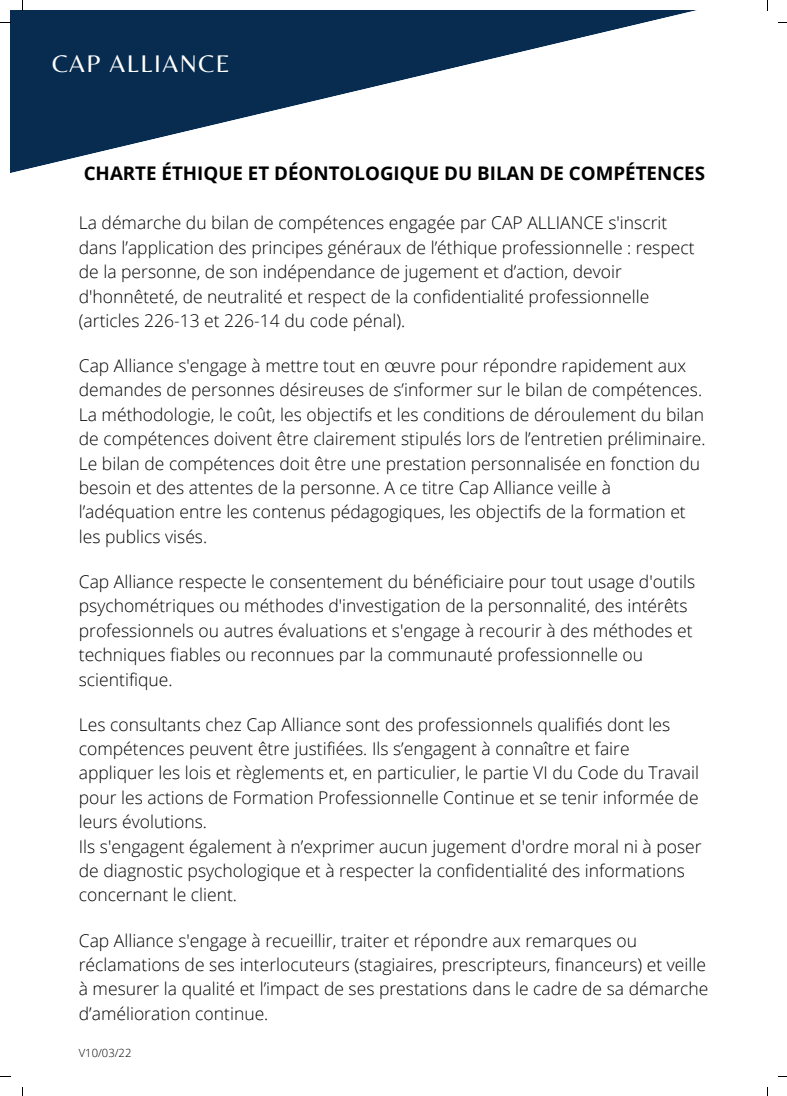
<style>
.page{position:relative;width:787px;height:1096px;background:#fff}
.page>*{position:absolute;margin:0;border:0;box-sizing:border-box;transform-origin:0 0}
.t1{font:25px "Belleza";letter-spacing:.06em;color:#fff}
.t2{font:700 18.75px "Open Sans";color:#000}
.t3{font:300 17.5px/24.4px "Open Sans";color:#000}
.t4{font:300 11.25px "Open Sans";color:#000}
</style>
<div class="page">
<svg style="left:10px;top:10px;width:687px;height:163px"></svg>
<p class="t1" style="left:52px;top:49px;width:179px">CAP ALLIANCE</p>
<p class="t2" style="left:84px;top:159px;width:623px">CHARTE ÉTHIQUE ET DÉONTOLOGIQUE DU BILAN DE COMPÉTENCES</p>
<p class="t3" style="left:79px;top:210px;width:617px">La démarche du bilan de compétences engagée par CAP ALLIANCE s'inscrit dans l’application des principes généraux de l’éthique professionnelle : respect de la personne, de son indépendance de jugement et d’action, devoir d'honnêteté, de neutralité et respect de la confidentialité professionnelle (articles 226-13 et 226-14 du code pénal).</p>
<p class="t3" style="left:79px;top:353px;width:625px">Cap Alliance s'engage à mettre tout en œuvre pour répondre rapidement aux demandes de personnes désireuses de s’informer sur le bilan de compétences.</p>
<p class="t3" style="left:79px;top:402px;width:628px">La méthodologie, le coût, les objectifs et les conditions de déroulement du bilan de compétences doivent être clairement stipulés lors de l’entretien préliminaire.</p>
<p class="t3" style="left:79px;top:450px;width:623px">Le bilan de compétences doit être une prestation personnalisée en fonction du besoin et des attentes de la personne. A ce titre Cap Alliance veille à l’adéquation entre les contenus pédagogiques, les objectifs de la formation et les publics visés.</p>
<p class="t3" style="left:79px;top:569px;width:618px">Cap Alliance respecte le consentement du bénéficiaire pour tout usage d'outils psychométriques ou méthodes d'investigation de la personnalité, des intérêts professionnels ou autres évaluations et s'engage à recourir à des méthodes et techniques fiables ou reconnues par la communauté professionnelle ou scientifique.</p>
<p class="t3" style="left:79px;top:711px;width:622px">Les consultants chez Cap Alliance sont des professionnels qualifiés dont les compétences peuvent être justifiées. Ils s’engagent à connaître et faire appliquer les lois et règlements et, en particulier, le partie VI du Code du Travail pour les actions de Formation Professionnelle Continue et se tenir informée de leurs évolutions.</p>
<p class="t3" style="left:79px;top:833px;width:624px">Ils s'engagent également à n’exprimer aucun jugement d'ordre moral ni à poser de diagnostic psychologique et à respecter la confidentialité des informations concernant le client.</p>
<p class="t3" style="left:79px;top:927px;width:631px">Cap Alliance s'engage à recueillir, traiter et répondre aux remarques ou réclamations de ses interlocuteurs (stagiaires, prescripteurs, financeurs) et veille à mesurer la qualité et l’impact de ses prestations dans le cadre de sa démarche d’amélioration continue.</p>
<p class="t4" style="left:79px;top:1045px;width:54px">V10/03/22</p>
</div>
